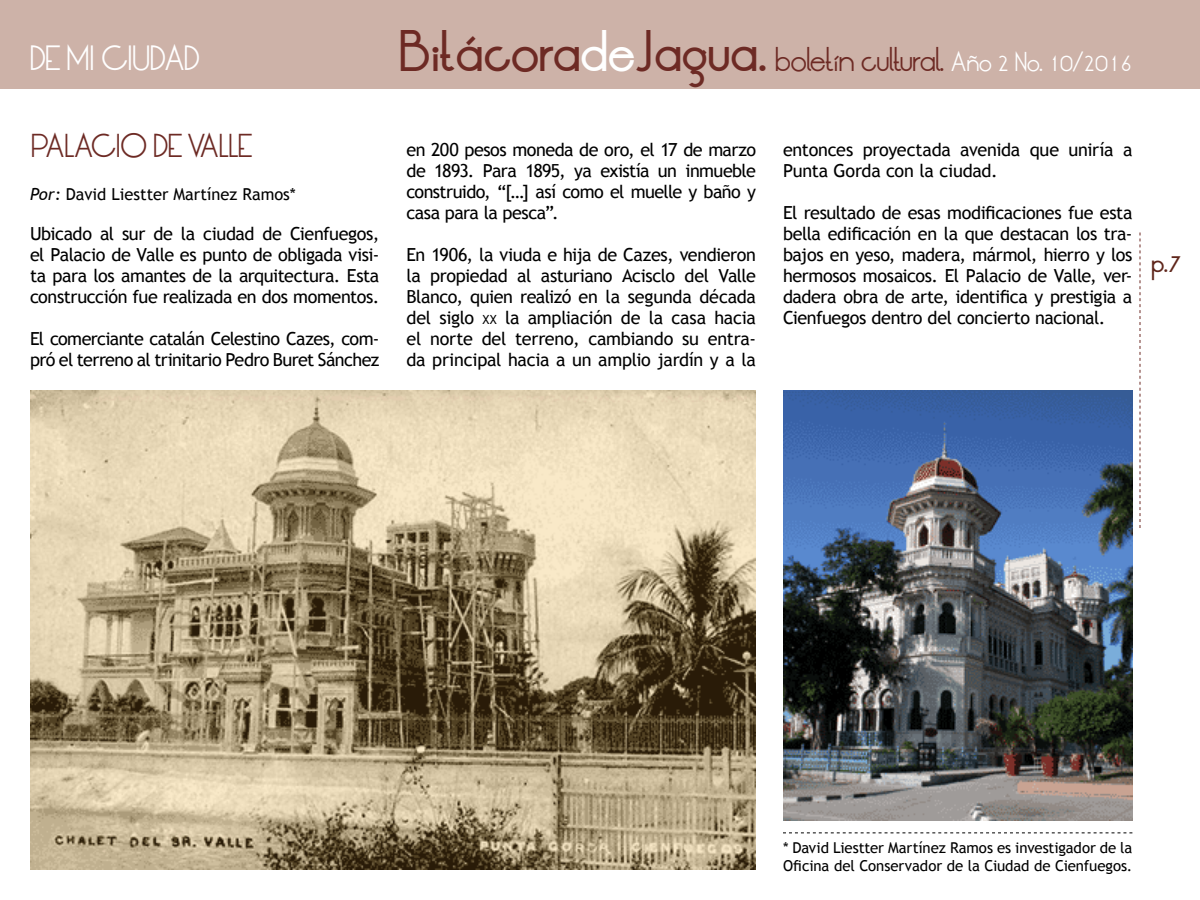
<style>
.page{position:relative;width:1200px;height:900px;background:#fff}
.page>*{position:absolute;margin:0;border:0;box-sizing:border-box;transform-origin:0 0}
.t1{font:27px "LT Oksana";color:#fff}
.t2{font:26.4px "LT Oksana";letter-spacing:-.025em;color:#6d2a24}
.t3{font:25.5px "LT Oksana";color:#6d2a24}
.t4{font:500 21px "LT Oksana";color:#5f261b}
.t5{font:18px/21px "Trebuchet MS";letter-spacing:-.025em;color:#000;text-align:justify}
.t6{font:16.5px "Trebuchet MS";color:#000}
.t7{font:15px/18px "Trebuchet MS";letter-spacing:-.005em;color:#000}
.s1{font-style:italic}
.s2{font-weight:500;font-size:44.1px}
.s3{font-weight:500;font-size:44.1px;color:#fff}
.s4{font-size:21px;color:#fff}
.s5{font-size:12.6px}
</style>
<div class="page">
<div style="left:0;top:0;width:1200px;height:88px;background:#cdb2a8"></div>
<svg style="left:1140px;top:232px;width:1px;height:296px"></svg>
<svg style="left:783px;top:832px;width:349px;height:1px"></svg>
<img style="left:30px;top:390px;width:726px;height:480px">
<img style="left:783px;top:390px;width:349px;height:430px">
<h1 class="t1" style="left:30px;top:37px;width:89px">DEMICIUDAD</h1>
<h3 class="t3" style="left:30px;top:126px;width:34px">PALACIO</h3>
<h3 class="t3" style="left:154px;top:126px;width:60px">DE VALLE</h3>
<p class="t6" style="left:30px;top:184px;width:267px"><span class="s1">Por:</span> David Liestter Martínez Ramos*</p>
<p class="t5" style="left:30px;top:223px;width:351px">Ubicado al sur de la ciudad de Cienfuegos, el Palacio de Valle es punto de obligada visi&shy;ta para los amantes de la arquitectura. Esta construcción fue realizada en dos momentos.</p>
<p class="t5" style="left:30px;top:328px;width:351px">El comerciante catalán Celestino Cazes, com&shy;pró el terreno al trinitario Pedro Buret Sánchez</p>
<h2 class="t2" style="left:399px;top:40px;width:735px"><span class="s2">Bitácora</span><span class="s3">de</span><span class="s2">Jagua.</span> BOLETÍN CULTURAL. <span class="s4">AÑO 2 NO. 10/2016</span></h2>
<p class="t5" style="left:407px;top:139px;width:351px">en 200 pesos moneda de oro, el 17 de marzo de 1893. Para 1895, ya existía un inmueble construido, “[…] así como el muelle y baño y casa para la pesca”.</p>
<p class="t5" style="left:407px;top:244px;width:351px">En 1906, la viuda e hija de Cazes, vendieron la propiedad al asturiano Acisclo del Valle Blanco, quien realizó en la segunda década del siglo <span class="s5">xx</span> la ampliación de la casa hacia el norte del terreno, cambiando su entra&shy;da principal hacia a un amplio jardín y a la</p>
<p class="t5" style="left:783px;top:139px;width:351px">entonces proyectada avenida que uniría a<br>Punta Gorda con la ciudad.</p>
<p class="t5" style="left:783px;top:202px;width:351px">El resultado de esas modificaciones fue esta bella edificación en la que destacan los tra&shy;bajos en yeso, madera, mármol, hierro y los hermosos mosaicos. El Palacio de Valle, ver&shy;dadera obra de arte, identifica y prestigia a Cienfuegos dentro del concierto nacional.</p>
<p class="t4" style="left:1151px;top:246px;width:31px">p.7</p>
<p class="t7" style="left:783px;top:839px;width:351px">* David Liestter Martínez Ramos es investigador de la<br>Oficina del Conservador de la Ciudad de Cienfuegos.</p>
</div>
